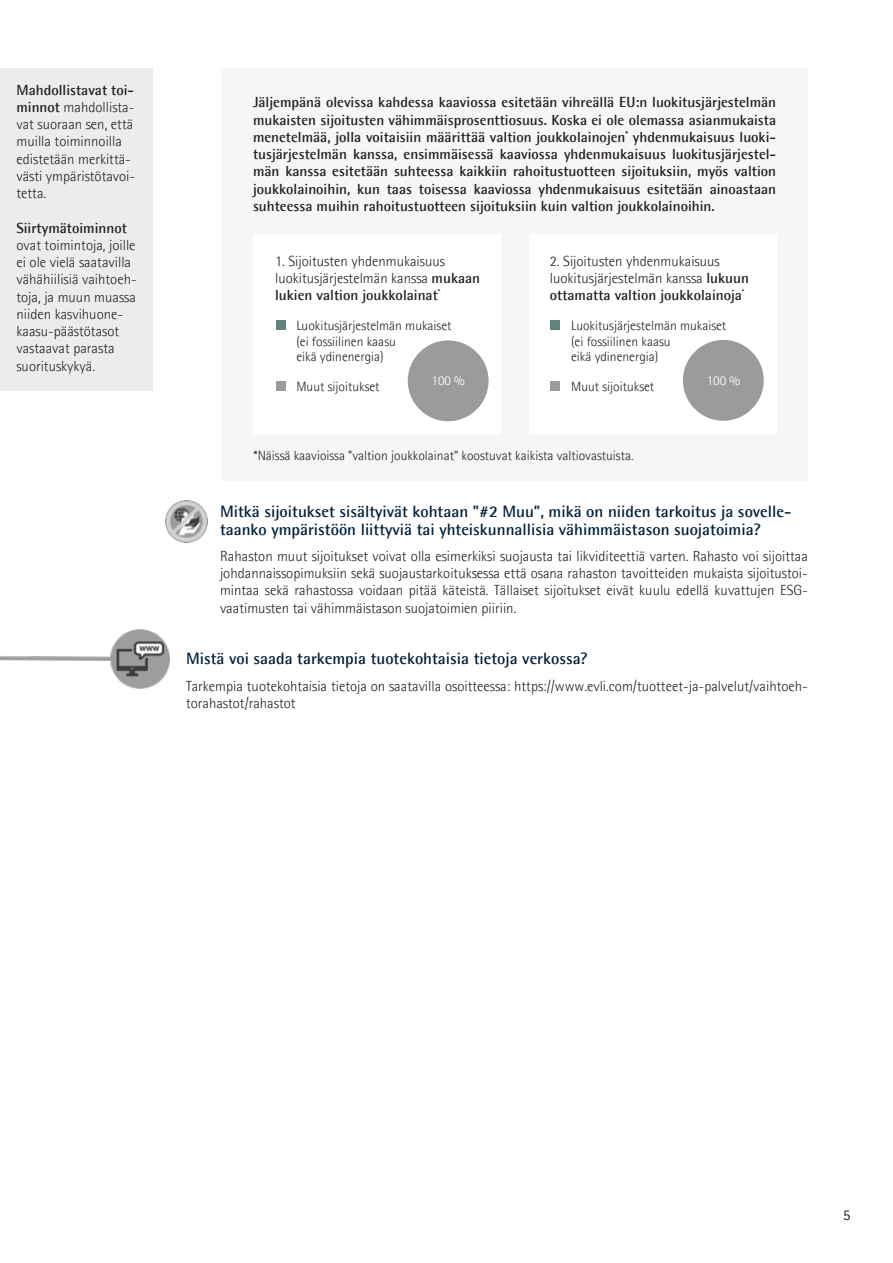
<style>
.page{position:relative;width:893px;height:1263px;background:#fff}
.page>*{position:absolute;margin:0;border:0;box-sizing:border-box;transform-origin:0 0}
.Leipis_ei_grid{font:700 16.5px/17.2px "Agfa Rotis Semisans";color:#04223d}
.Leipis_ei_grid-2{font:300 14.7px/17.2px "Agfa Rotis Semisans";color:#231f20}
.Leipis_ei_grid-3{font:700 14.7px/17.2px "Agfa Rotis Semisans";color:#231f20;text-align:justify}
.Page_Number{font:14.7px "Agfa Rotis Sans Serif";color:#231f20}
.Leipis_ei_grid-4{font:300 13.5px/15px "Agfa Rotis Semisans";color:#231f20}
.Leipis_ei_grid-5{font:300 13.5px "Agfa Rotis Semisans";color:#fff}
.s1{font-weight:700}
</style>
<div class="page">
<img style="left:165px;top:500px;width:43px;height:43px">
<img style="left:0;top:629px;width:170px;height:60px">
<div style="left:0;top:68px;width:152px;height:322px;background:#ececee"></div>
<div style="left:221px;top:68px;width:587px;height:413px;background:#f7f6f4"></div>
<div style="left:253px;top:234px;width:248px;height:200px;background:#fff"></div>
<div style="left:529px;top:234px;width:247px;height:200px;background:#fff"></div>
<div style="left:276px;top:320px;width:10px;height:10px;background:#64827d"></div>
<div style="left:550px;top:320px;width:10px;height:10px;background:#64827d"></div>
<div style="left:276px;top:381px;width:10px;height:10px;background:#9b9b9b"></div>
<div style="left:550px;top:381px;width:10px;height:10px;background:#9b9b9b"></div>
<div style="left:408px;top:340px;width:81px;height:81px;background:#9b9b9b;border-radius:50%"></div>
<div style="left:683px;top:340px;width:81px;height:81px;background:#9b9b9b;border-radius:50%"></div>
<p class="Leipis_ei_grid-2" style="left:16px;top:81px;width:120px"><span class="s1">Mahdollistavat toi&shy;minnot</span> mahdollista&shy;vat suoraan sen, että muilla toiminnoilla edistetään merkittä&shy;västi ympäristötavoi&shy;tetta.</p>
<p class="Leipis_ei_grid-2" style="left:16px;top:219px;width:122px"><span class="s1">Siirtymätoiminnot </span>ovat toimintoja, joille ei ole vielä saatavilla vähähiilisiä vaihtoeh&shy;toja, ja muun muassa niiden kasvihuone&shy;kaasu-päästötasot vastaavat parasta suorituskykyä.</p>
<p class="Leipis_ei_grid-3" style="left:253px;top:93px;width:525px">Jäljempänä olevissa kahdessa kaaviossa esitetään vihreällä EU:n luokitusjärjestelmän mukaisten sijoitusten vähimmäisprosenttiosuus. Koska ei ole olemassa asianmukaista menetelmää, jolla voitaisiin määrittää valtion joukkolainojen<sup>*</sup> yhdenmukaisuus luoki&shy;tusjärjestelmän kanssa, ensimmäisessä kaaviossa yhdenmukaisuus luokitusjärjestel&shy;män kanssa esitetään suhteessa kaikkiin rahoitustuotteen sijoituksiin, myös valtion joukkolainoihin, kun taas toisessa kaaviossa yhdenmukaisuus esitetään ainoastaan suhteessa muihin rahoitustuotteen sijoituksiin kuin valtion joukkolainoihin.</p>
<p class="Leipis_ei_grid-2" style="left:275px;top:252px;width:207px">1. Sijoitusten yhdenmukaisuus luokitusjärjestelmän kanssa <span class="s1">mukaan lukien valtion joukkolainat</span><sup>*</sup></p>
<p class="Leipis_ei_grid-4" style="left:296px;top:318px;width:157px">Luokitusjärjestelmän mukaiset</p>
<p class="Leipis_ei_grid-4" style="left:296px;top:334px;width:101px">(ei fossiilinen kaasu eikä ydinenergia)</p>
<p class="Leipis_ei_grid-4" style="left:296px;top:379px;width:85px">Muut sijoitukset</p>
<p class="Leipis_ei_grid-2" style="left:550px;top:252px;width:201px">2. Sijoitusten yhdenmukaisuus luokitusjärjestelmän kanssa <span class="s1">lukuun ottamatta valtion joukkolainoja</span><sup>*</sup></p>
<p class="Leipis_ei_grid-4" style="left:571px;top:318px;width:157px">Luokitusjärjestelmän mukaiset</p>
<p class="Leipis_ei_grid-4" style="left:571px;top:334px;width:101px">(ei fossiilinen kaasu eikä ydinenergia)</p>
<p class="Leipis_ei_grid-4" style="left:571px;top:379px;width:85px">Muut sijoitukset</p>
<p class="Leipis_ei_grid-5" style="left:431px;top:373px;width:35px">100 %</p>
<p class="Leipis_ei_grid-5" style="left:707px;top:373px;width:35px">100 %</p>
<p class="Leipis_ei_grid-4" style="left:253px;top:448px;width:382px">*Näissä kaavioissa ”valtion joukkolainat” koostuvat kaikista valtiovastuista.</p>
<p class="Leipis_ei_grid" style="left:220px;top:503px;width:573px">Mitkä sijoitukset sisältyivät kohtaan ”#2 Muu”, mikä on niiden tarkoitus ja sovelle&shy;taanko ympäristöön liittyviä tai yhteiskunnallisia vähimmäistason suojatoimia?</p>
<p class="Leipis_ei_grid-2" style="left:220px;top:547px;width:589px;text-align:justify">Rahaston muut sijoitukset voivat olla esimerkiksi suojausta tai likviditeettiä varten. Rahasto voi sijoittaa johdannaissopimuksiin sekä suojaustarkoituksessa että osana rahaston tavoitteiden mukaista sijoitustoi&shy;mintaa sekä rahastossa voidaan pitää käteistä. Tällaiset sijoitukset eivät kuulu edellä kuvattujen ESG&shy;vaatimusten tai vähimmäistason suojatoimien piiriin.</p>
<p class="Leipis_ei_grid" style="left:186px;top:650px;width:403px">Mistä voi saada tarkempia tuotekohtaisia tietoja verkossa?</p>
<p class="Leipis_ei_grid-2" style="left:186px;top:677px;width:623px">Tarkempia tuotekohtaisia tietoja on saatavilla osoitteessa: https://www.evli.com/tuotteet-ja-palvelut/vaihtoeh&shy;torahastot/rahastot</p>
<p class="Page_Number" style="left:843px;top:1207px;width:9px">5</p>
</div>
